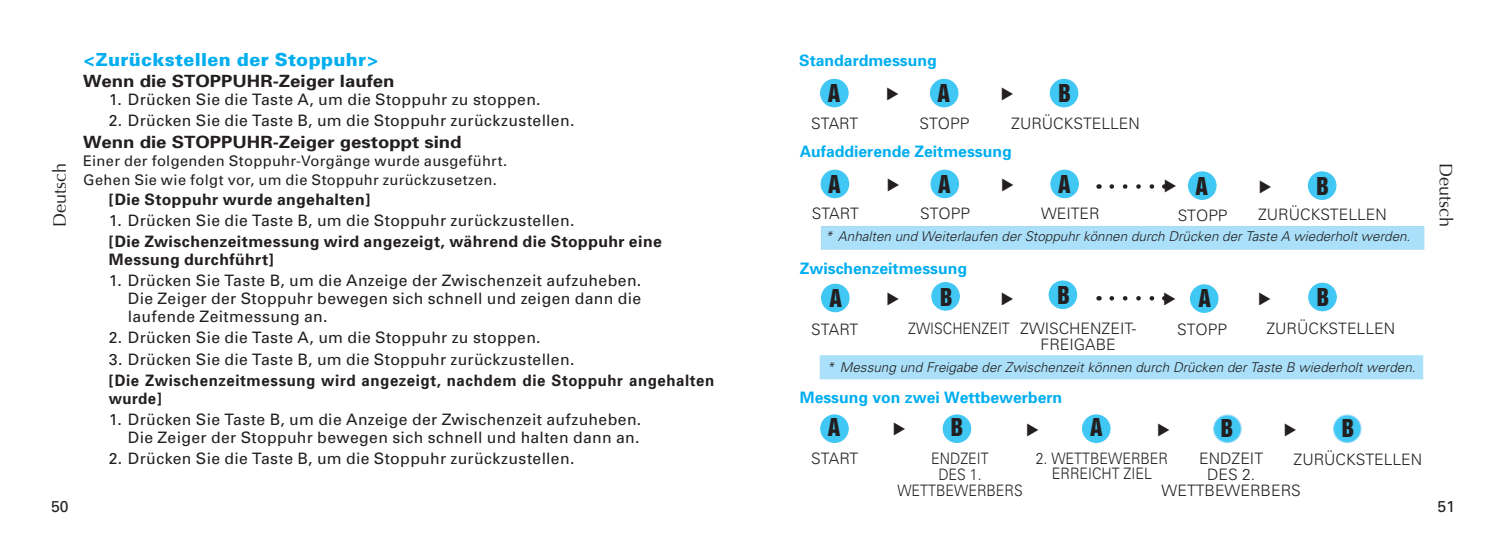
<style>
.page{position:relative;width:1506px;height:549px;background:#fff}
.page>*{position:absolute;margin:0;border:0;box-sizing:border-box;transform-origin:0 0}
.t1{font:22.5px "Helvetica Inserat";color:#231f20}
.t2{font:900 18px "Univers";letter-spacing:.02em;color:#00aeef}
.t3{font:18px "Optima";color:#231f20}
.t4{font:700 16.88px "Univers";color:#231f20;scale:1.1 1}
.t5{font:15.75px/18px "Univers";letter-spacing:.02em;color:#231f20;text-align:justify}
.t6{font:700 15.75px/18px "Univers";letter-spacing:.03em;color:#231f20}
.t7{font:300 15.75px/15.8px "Univers";color:#231f20;text-align:center}
.t8{font:700 15.75px "Univers";color:#00aeef}
.t9{font:300 15.75px/15.8px "Univers";color:#231f20;text-align:center;scale:.9 1}
.t10{font:14.62px/18.9px "Univers";letter-spacing:.025em;color:#231f20}
.t11{font:italic 300 13.5px "Univers";color:#231f20}
</style>
<div class="page">
<div style="left:1190px;top:285px;width:27px;height:27px;background:#40c7f4;border-radius:50%"></div>
<div style="left:1189px;top:284px;width:29px;height:29px;border:1px solid #40c7f4;border-radius:50%"></div>
<div style="left:821px;top:170px;width:27px;height:27px;background:#40c7f4;border-radius:50%"></div>
<div style="left:820px;top:169px;width:29px;height:29px;border:1px solid #40c7f4;border-radius:50%"></div>
<div style="left:931px;top:170px;width:27px;height:27px;background:#40c7f4;border-radius:50%"></div>
<div style="left:930px;top:169px;width:29px;height:29px;border:1px solid #40c7f4;border-radius:50%"></div>
<div style="left:1050px;top:170px;width:28px;height:27px;background:#40c7f4;border-radius:50%"></div>
<div style="left:1050px;top:169px;width:28px;height:29px;border:1px solid #40c7f4;border-radius:50%"></div>
<div style="left:1188px;top:172px;width:27px;height:27px;background:#40c7f4;border-radius:50%"></div>
<div style="left:1187px;top:171px;width:29px;height:29px;border:1px solid #40c7f4;border-radius:50%"></div>
<div style="left:1308px;top:172px;width:27px;height:27px;background:#40c7f4;border-radius:50%"></div>
<div style="left:1307px;top:171px;width:29px;height:29px;border:1px solid #40c7f4;border-radius:50%"></div>
<div style="left:821px;top:226px;width:602px;height:23px;background:#aae0f9"></div>
<div style="left:820px;top:355px;width:602px;height:24px;background:#aae0f9;border:1px solid #aae0f9"></div>
<div style="left:820px;top:415px;width:28px;height:27px;background:#40c7f4;border-radius:50%"></div>
<div style="left:820px;top:414px;width:28px;height:29px;border:1px solid #40c7f4;border-radius:50%"></div>
<div style="left:943px;top:415px;width:27px;height:27px;background:#40c7f4;border-radius:50%"></div>
<div style="left:942px;top:414px;width:29px;height:29px;border:1px solid #40c7f4;border-radius:50%"></div>
<div style="left:1082px;top:415px;width:27px;height:27px;background:#40c7f4;border-radius:50%"></div>
<div style="left:1081px;top:414px;width:29px;height:29px;border:1px solid #40c7f4;border-radius:50%"></div>
<div style="left:1213px;top:415px;width:28px;height:27px;background:#40c7f4;border-radius:50%"></div>
<div style="left:1213px;top:414px;width:28px;height:29px;border:1px solid #99dbf8;border-radius:50%"></div>
<div style="left:1333px;top:415px;width:27px;height:27px;background:#40c7f4;border-radius:50%"></div>
<div style="left:1332px;top:414px;width:29px;height:29px;border:1px solid #99dbf8;border-radius:50%"></div>
<div style="left:820px;top:79px;width:28px;height:28px;background:#40c7f4;border-radius:50%"></div>
<div style="left:820px;top:79px;width:28px;height:28px;border:1px solid #40c7f4;border-radius:50%"></div>
<div style="left:930px;top:79px;width:27px;height:28px;background:#40c7f4;border-radius:50%"></div>
<div style="left:929px;top:79px;width:29px;height:28px;border:1px solid #40c7f4;border-radius:50%"></div>
<div style="left:1050px;top:79px;width:27px;height:28px;background:#40c7f4;border-radius:50%"></div>
<div style="left:1049px;top:79px;width:29px;height:28px;border:1px solid #40c7f4;border-radius:50%"></div>
<div style="left:1308px;top:283px;width:28px;height:27px;background:#40c7f4;border-radius:50%"></div>
<div style="left:1308px;top:282px;width:28px;height:29px;border:1px solid #40c7f4;border-radius:50%"></div>
<div style="left:1049px;top:281px;width:27px;height:27px;background:#40c7f4;border-radius:50%"></div>
<div style="left:1048px;top:280px;width:29px;height:29px;border:1px solid #40c7f4;border-radius:50%"></div>
<div style="left:821px;top:284px;width:28px;height:27px;background:#40c7f4;border-radius:50%"></div>
<div style="left:821px;top:283px;width:28px;height:29px;border:1px solid #40c7f4;border-radius:50%"></div>
<div style="left:931px;top:282px;width:28px;height:28px;background:#40c7f4;border-radius:50%"></div>
<div style="left:931px;top:282px;width:28px;height:28px;border:1px solid #40c7f4;border-radius:50%"></div>
<svg style="left:1111px;top:184px;width:44px;height:5px"></svg>
<svg style="left:1111px;top:296px;width:44px;height:4px"></svg>
<svg style="left:1164px;top:184px;width:4px;height:5px"></svg>
<svg style="left:1164px;top:296px;width:4px;height:5px"></svg>
<p class="t2" style="left:83px;top:49px;width:297px">&lt;Zurückstellen der Stoppuhr&gt;</p>
<p class="t4" style="left:83px;top:70px;width:284px">Wenn die STOPPUHR-Zeiger laufen</p>
<p class="t5" style="left:109px;top:90px;width:433px">1. Drücken Sie die Taste A, um die Stoppuhr zu stoppen.</p>
<p class="t5" style="left:109px;top:112px;width:467px">2. Drücken Sie die Taste B, um die Stoppuhr zurückzustellen.</p>
<p class="t4" style="left:83px;top:132px;width:345px">Wenn die STOPPUHR-Zeiger gestoppt sind</p>
<p class="t10" style="left:83px;top:151px;width:425px">Einer der folgenden Stoppuhr-Vorgänge wurde ausgeführt.<br>Gehen Sie wie folgt vor, um die Stoppuhr zurückzusetzen.</p>
<p class="t6" style="left:109px;top:190px;width:263px">[Die Stoppuhr wurde angehalten]</p>
<p class="t5" style="left:109px;top:211px;width:467px">1. Drücken Sie die Taste B, um die Stoppuhr zurückzustellen.</p>
<p class="t6" style="left:109px;top:232px;width:554px">[Die Zwischenzeitmessung wird angezeigt, während die Stoppuhr eine<br>Messung durchführt]</p>
<p class="t5" style="left:128px;top:271px;width:515px;text-indent:-19px">1. Drücken Sie Taste B, um die Anzeige der Zwischenzeit aufzuheben.<br>Die Zeiger der Stoppuhr bewegen sich schnell und zeigen dann die laufende Zeitmessung an.</p>
<p class="t5" style="left:109px;top:329px;width:433px">2. Drücken Sie die Taste A, um die Stoppuhr zu stoppen.</p>
<p class="t5" style="left:109px;top:350px;width:467px">3. Drücken Sie die Taste B, um die Stoppuhr zurückzustellen.</p>
<p class="t6" style="left:109px;top:371px;width:607px">[Die Zwischenzeitmessung wird angezeigt, nachdem die Stoppuhr angehalten wurde]</p>
<p class="t5" style="left:109px;top:410px;width:534px;text-align:right">1. Drücken Sie Taste B, um die Anzeige der Zwischenzeit aufzuheben.<br>Die Zeiger der Stoppuhr bewegen sich schnell und halten dann an.</p>
<p class="t5" style="left:109px;top:449px;width:467px">2. Drücken Sie die Taste B, um die Stoppuhr zurückzustellen.</p>
<p class="t8" style="left:799px;top:51px;width:139px">Standardmessung</p>
<h1 class="t1" style="left:827px;top:80px;width:14px">A</h1>
<h1 class="t1" style="left:937px;top:80px;width:14px">A</h1>
<h1 class="t1" style="left:1058px;top:80px;width:14px">B</h1>
<p class="t7" style="left:811px;top:116px;width:49px">START</p>
<p class="t7" style="left:919px;top:116px;width:51px">STOPP</p>
<p class="t7" style="left:1011px;top:116px;width:130px">ZURÜCKSTELLEN</p>
<p class="t8" style="left:799px;top:142px;width:213px">Aufaddierende Zeitmessung</p>
<h1 class="t1" style="left:828px;top:171px;width:14px">A</h1>
<p class="t7" style="left:811px;top:205px;width:49px">START</p>
<p class="t3" style="left:49px;top:226px;width:65px;rotate:-90deg">Deutsch</p>
<p class="t3" style="left:1456px;top:163px;width:65px;rotate:90deg">Deutsch</p>
<h1 class="t1" style="left:938px;top:171px;width:14px">A</h1>
<p class="t7" style="left:920px;top:205px;width:51px">STOPP</p>
<p class="t7" style="left:1041px;top:205px;width:60px">WEITER</p>
<h1 class="t1" style="left:1057px;top:171px;width:14px">A</h1>
<h1 class="t1" style="left:1316px;top:173px;width:14px">B</h1>
<h1 class="t1" style="left:1195px;top:173px;width:14px">A</h1>
<p class="t7" style="left:1177px;top:207px;width:51px">STOPP</p>
<p class="t7" style="left:1258px;top:207px;width:130px">ZURÜCKSTELLEN</p>
<p class="t11" style="left:825px;top:228px;width:586px">* Anhalten und Weiterlaufen der Stoppuhr können durch Drücken der Taste A wiederholt werden.</p>
<p class="t8" style="left:799px;top:258px;width:169px">Zwischenzeitmessung</p>
<h1 class="t1" style="left:829px;top:284px;width:14px">A</h1>
<h1 class="t1" style="left:940px;top:283px;width:14px">B</h1>
<h1 class="t1" style="left:1057px;top:282px;width:14px">B</h1>
<h1 class="t1" style="left:1316px;top:284px;width:14px">B</h1>
<h1 class="t1" style="left:1198px;top:285px;width:14px">A</h1>
<p class="t7" style="left:1177px;top:321px;width:51px">STOPP</p>
<p class="t7" style="left:1266px;top:320px;width:130px">ZURÜCKSTELLEN</p>
<p class="t9" style="left:908px;top:320px;width:114px">ZWISCHENZEIT</p>
<p class="t7" style="left:1020px;top:320px;width:117px">ZWISCHENZEIT-<br>FREIGABE</p>
<p class="t7" style="left:811px;top:321px;width:49px">START</p>
<p class="t11" style="left:827px;top:358px;width:590px">* Messung und Freigabe der Zwischenzeit können durch Drücken der Taste B wiederholt werden.</p>
<p class="t8" style="left:799px;top:388px;width:264px">Messung von zwei Wettbewerbern</p>
<h1 class="t1" style="left:827px;top:414px;width:14px">A</h1>
<p class="t7" style="left:811px;top:450px;width:49px">START</p>
<h1 class="t1" style="left:950px;top:414px;width:14px">B</h1>
<h1 class="t1" style="left:1090px;top:414px;width:14px">A</h1>
<h1 class="t1" style="left:1220px;top:414px;width:14px">B</h1>
<h1 class="t1" style="left:1341px;top:414px;width:14px">B</h1>
<p class="t7" style="left:1293px;top:451px;width:130px">ZURÜCKSTELLEN</p>
<p class="t9" style="left:897px;top:450px;width:141px">ENDZEIT<br>DES 1.<br>WETTBEWERBERS</p>
<p class="t9" style="left:1035px;top:450px;width:149px">2. WETTBEWERBER<br>ERREICHT ZIEL</p>
<p class="t7" style="left:1161px;top:450px;width:141px">ENDZEIT<br>DES 2.<br>WETTBEWERBERS</p>
<p class="t5" style="left:51px;top:497px;width:19px">50</p>
<p class="t5" style="left:1437px;top:497px;width:19px">51</p>
</div>
